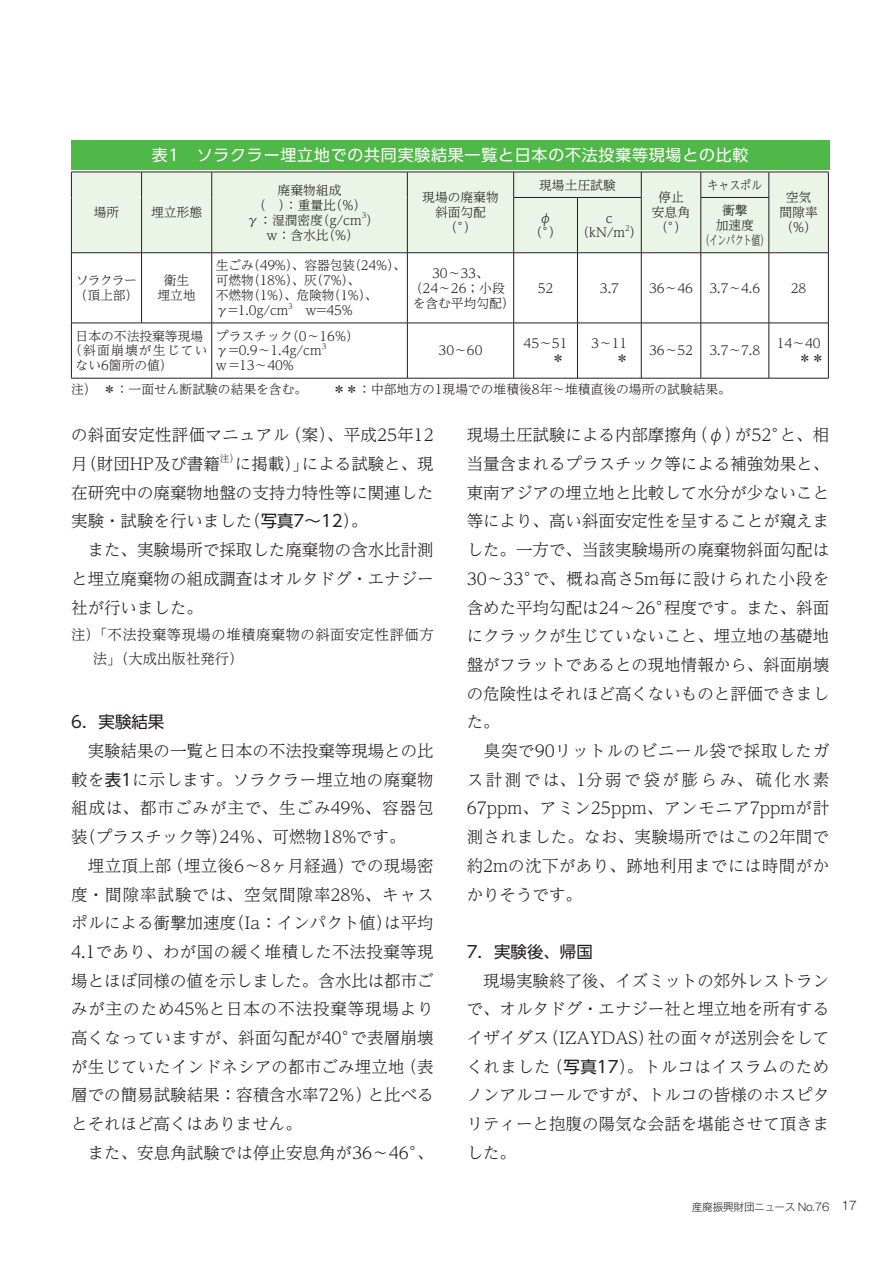
<style>
.page{position:relative;width:893px;height:1263px;background:#fff}
.page>*{position:absolute;margin:0;border:0;box-sizing:border-box;transform-origin:0 0}
.t1{font:16.5px/28.7px "UD Reimin Pro Light 90 msp RKSJ H";color:#231f20}
.t2{font:16.5px/28.7px "UD Reimin Pro Light 90 msp RKSJ H";letter-spacing:.02em;color:#231f20}
.t3{font:16.5px "UD Shin Go Pro Regular 90 msp RKSJ H";color:#231f20}
.t4{font:15.9px "UD Shin Go Pro Regular 90 msp RKSJ H";letter-spacing:.05em;color:#fff}
.t5{font:14.4px/23.4px "UD Reimin Pro Light 90 msp RKSJ H";letter-spacing:.035em;color:#231f20}
.t6{font:12.75px/14.9px "UD Reimin Pro Light 90 msp RKSJ H";color:#231f20;text-align:center}
.t7{font:12.75px/14.9px "UD Reimin Pro Light 90 msp RKSJ H";letter-spacing:-.035em;color:#231f20;text-align:center}
.t8{font:12.75px/14.9px "UD Reimin Pro Light 90 msp RKSJ H";letter-spacing:-.055em;color:#231f20}
.t9{font:12.75px "UD Reimin Pro Light 90 msp RKSJ H";letter-spacing:.095em;color:#231f20}
.t10{font:12.75px "UD Reimin Pro Light 90 msp RKSJ H";color:#231f20;scale:.86 1}
.t11{font:10.65px "Gothic MB101 Pr 6 Light 90 msp RKSJ H";letter-spacing:-.025em;color:#231f20}
.t12{font:9.6px "UD Reimin Pro Light 90 msp RKSJ H";color:#231f20}
.t13{font:7.5px "UD Reimin Pro Light 90 msp RKSJ H";color:#231f20}
.s1{font-family:"Hira Min Pro W3 90 msp RKSJ H"}
.s2{font-family:"UD Shin Go Pro Regular 90 msp RKSJ H"}
.s3{font-size:11.7px}
</style>
<div class="page">
<div style="left:71px;top:140px;width:758px;height:30px;background:#50b848"></div>
<div style="left:72px;top:173px;width:756px;height:80px;background:#ebf5e7"></div>
<hr style="left:71px;top:172px;width:71px;height:1px;background:#231f20">
<svg style="left:71px;top:172px;width:1px;height:25px"></svg>
<hr style="left:142px;top:172px;width:70px;height:1px;background:#231f20">
<svg style="left:141px;top:172px;width:1px;height:25px"></svg>
<hr style="left:212px;top:172px;width:195px;height:1px;background:#231f20">
<svg style="left:211px;top:172px;width:1px;height:25px"></svg>
<hr style="left:407px;top:172px;width:107px;height:1px;background:#231f20">
<svg style="left:407px;top:172px;width:1px;height:25px"></svg>
<hr style="left:514px;top:172px;width:63px;height:1px;background:#231f20">
<svg style="left:513px;top:172px;width:1px;height:25px"></svg>
<hr style="left:577px;top:172px;width:124px;height:1px;background:#231f20">
<svg style="left:641px;top:172px;width:1px;height:25px"></svg>
<hr style="left:701px;top:172px;width:68px;height:1px;background:#231f20">
<svg style="left:700px;top:172px;width:1px;height:25px"></svg>
<hr style="left:769px;top:172px;width:59px;height:1px;background:#231f20">
<svg style="left:768px;top:172px;width:1px;height:25px"></svg>
<svg style="left:828px;top:172px;width:1px;height:25px"></svg>
<hr style="left:71px;top:197px;width:1px;height:56px;background:#231f20">
<hr style="left:141px;top:197px;width:1px;height:56px;background:#231f20">
<hr style="left:211px;top:197px;width:1px;height:56px;background:#231f20">
<hr style="left:407px;top:197px;width:1px;height:56px;background:#231f20">
<hr style="left:513px;top:197px;width:64px;height:1px;background:#231f20">
<hr style="left:513px;top:198px;width:1px;height:55px;background:#231f20">
<hr style="left:577px;top:197px;width:64px;height:1px;background:#231f20">
<hr style="left:577px;top:198px;width:1px;height:55px;background:#231f20">
<hr style="left:641px;top:198px;width:1px;height:55px;background:#231f20">
<hr style="left:700px;top:197px;width:69px;height:1px;background:#231f20">
<hr style="left:700px;top:198px;width:1px;height:55px;background:#231f20">
<hr style="left:768px;top:198px;width:1px;height:55px;background:#231f20">
<hr style="left:828px;top:197px;width:1px;height:56px;background:#231f20">
<hr style="left:71px;top:253px;width:71px;height:1px;background:#231f20">
<hr style="left:71px;top:253px;width:1px;height:70px;background:#231f20">
<hr style="left:142px;top:253px;width:70px;height:1px;background:#231f20">
<hr style="left:141px;top:253px;width:1px;height:70px;background:#231f20">
<hr style="left:212px;top:253px;width:195px;height:1px;background:#231f20">
<hr style="left:211px;top:253px;width:1px;height:70px;background:#231f20">
<hr style="left:407px;top:253px;width:107px;height:1px;background:#231f20">
<hr style="left:407px;top:253px;width:1px;height:70px;background:#231f20">
<hr style="left:514px;top:253px;width:63px;height:1px;background:#231f20">
<hr style="left:513px;top:253px;width:1px;height:70px;background:#231f20">
<hr style="left:577px;top:253px;width:64px;height:1px;background:#231f20">
<hr style="left:577px;top:253px;width:1px;height:70px;background:#231f20">
<hr style="left:641px;top:253px;width:60px;height:1px;background:#231f20">
<hr style="left:641px;top:253px;width:1px;height:70px;background:#231f20">
<hr style="left:701px;top:253px;width:68px;height:1px;background:#231f20">
<hr style="left:700px;top:253px;width:1px;height:70px;background:#231f20">
<hr style="left:769px;top:253px;width:59px;height:1px;background:#231f20">
<hr style="left:768px;top:253px;width:1px;height:70px;background:#231f20">
<hr style="left:828px;top:253px;width:1px;height:70px;background:#231f20">
<hr style="left:71px;top:323px;width:71px;height:1px;background:#231f20">
<hr style="left:71px;top:323px;width:1px;height:55px;background:#231f20">
<hr style="left:142px;top:323px;width:265px;height:1px;background:#231f20">
<hr style="left:211px;top:323px;width:1px;height:55px;background:#231f20">
<hr style="left:407px;top:323px;width:107px;height:1px;background:#231f20">
<hr style="left:407px;top:323px;width:1px;height:55px;background:#231f20">
<hr style="left:514px;top:323px;width:63px;height:1px;background:#231f20">
<hr style="left:513px;top:323px;width:1px;height:55px;background:#231f20">
<hr style="left:577px;top:323px;width:64px;height:1px;background:#231f20">
<hr style="left:577px;top:323px;width:1px;height:55px;background:#231f20">
<hr style="left:641px;top:323px;width:60px;height:1px;background:#231f20">
<hr style="left:641px;top:323px;width:1px;height:55px;background:#231f20">
<hr style="left:701px;top:323px;width:68px;height:1px;background:#231f20">
<hr style="left:700px;top:323px;width:1px;height:55px;background:#231f20">
<hr style="left:769px;top:323px;width:59px;height:1px;background:#231f20">
<hr style="left:768px;top:323px;width:1px;height:55px;background:#231f20">
<hr style="left:828px;top:323px;width:1px;height:55px;background:#231f20">
<svg style="left:71px;top:378px;width:758px;height:1px"></svg>
<p class="t4" style="left:152px;top:149px;width:598px">表1　ソラクラー埋立地での共同実験結果一覧と日本の不法投棄等現場との比較</p>
<p class="t6" style="left:94px;top:207px;width:27px">場所</p>
<p class="t6" style="left:151px;top:207px;width:53px">埋立形態</p>
<p class="t6" style="left:246px;top:184px;width:134px">廃棄物組成<br>（　）：重量比（%）<br>γ：湿潤密度（g/cm ）</p>
<p class="t13" style="left:362px;top:213px;width:6px">3</p>
<p class="t6" style="left:267px;top:229px;width:94px">w：含水比（%）</p>
<p class="t6" style="left:422px;top:192px;width:78px">現場の廃棄物斜面勾配（°）</p>
<p class="t6" style="left:539px;top:179px;width:78px">現場土圧試験</p>
<p class="t6" style="left:530px;top:212px;width:33px">φ（°）</p>
<p class="t6" style="left:576px;top:212px;width:67px">c<br>（kN/m ）</p>
<p class="t13" style="left:625px;top:225px;width:6px">2</p>
<p class="t6" style="left:652px;top:192px;width:40px">停止安息角（°）</p>
<p class="t10" style="left:707px;top:180px;width:65px">キャスポル</p>
<p class="t7" style="left:701px;top:205px;width:70px">衝撃<br>加速度<br>（インパクト値）</p>
<p class="t6" style="left:779px;top:192px;width:40px">空気間隙率（%）</p>
<p class="t8" style="left:75px;top:275px;width:65px">ソラクラー（頂上部）</p>
<p class="t6" style="left:157px;top:275px;width:40px">衛生埋立地</p>
<p class="t6" style="left:216px;top:260px;width:192px;text-align:left">生ごみ（49%）、容器包装（24%）、可燃物（18%）、灰（7%）、<br>不燃物（1%）、危険物（1%）、γ=1.0g/cm 　w=45%</p>
<p class="t13" style="left:288px;top:303px;width:6px">3</p>
<p class="t6" style="left:410px;top:267px;width:106px;text-align:left;text-indent:22px">30～33、（24～26；小段を含む平均勾配）</p>
<p class="t6" style="left:538px;top:282px;width:17px">52</p>
<p class="t6" style="left:600px;top:282px;width:20px">3.7</p>
<p class="t6" style="left:649px;top:282px;width:45px">36～46</p>
<p class="t6" style="left:709px;top:282px;width:52px">3.7～4.6</p>
<p class="t6" style="left:791px;top:282px;width:17px">28</p>
<p class="t6" style="left:216px;top:330px;width:144px;text-align:left">プラスチック（0～16%）γ=0.9～1.4g/cm</p>
<p class="t6" style="left:76px;top:330px;width:129px">日本の不法投棄等現場</p>
<p class="t9" style="left:69px;top:346px;width:140px">（斜面崩壊が生じてい</p>
<p class="t6" style="left:76px;top:360px;width:99px">ない6箇所の値）</p>
<p class="t6" style="left:649px;top:345px;width:45px">36～52</p>
<p class="t6" style="left:709px;top:345px;width:52px">3.7～7.8</p>
<p class="t6" style="left:773px;top:337px;width:53px;text-align:left">14～40　　＊＊</p>
<p class="t6" style="left:71px;top:383px;width:661px">注）　＊：一面せん断試験の結果を含む。　　＊＊：中部地方の1現場での堆積後8年～堆積直後の場所の試験結果。</p>
<p class="t6" style="left:524px;top:337px;width:45px">45～51</p>
<p class="t6" style="left:591px;top:337px;width:38px">3～11</p>
<p class="t13" style="left:322px;top:343px;width:6px">3</p>
<p class="t6" style="left:439px;top:345px;width:45px">30～60</p>
<p class="t6" style="left:216px;top:360px;width:79px">w =13～40%</p>
<p class="t2" style="left:71px;top:423px;width:364px">の斜面安定性評価マニュアル（案）、平成25年12月（財団HP及び書籍</p>
<p class="t12" style="left:220px;top:455px;width:21px">注）</p>
<p class="t1" style="left:71px;top:452px;width:364px;text-indent:164px">に掲載）<span class="s1">」</span>による試験と、現在研究中の廃棄物地盤の支持力特性等に関連した実験・試験を行いました（<span class="s2">写真7～12</span>）。<br>　また、実験場所で採取した廃棄物の含水比計測と埋立廃棄物の組成調査はオルタドグ・エナジー社が行いました。</p>
<p class="t5" style="left:93px;top:625px;width:342px;text-indent:-22px">注） <span class="s1">「</span>不法投棄等現場の堆積廃棄物の斜面安定性評価方法<span class="s1">」</span>（大成出版社発行）</p>
<p class="t3" style="left:71px;top:716px;width:95px">6．実験結果</p>
<p class="t1" style="left:71px;top:739px;width:364px">　実験結果の一覧と日本の不法投棄等現場との比較を<span class="s2">表1</span>に示します。ソラクラー埋立地の廃棄物組成は、都市ごみが主で、生ごみ49%、容器包装（プラスチック等）24％、可燃物18%です。<br>　埋立頂上部（埋立後6～8ヶ月経過）での現場密度・間隙率試験では、空気間隙率28%、キャスポルによる衝撃加速度（Ia：インパクト値）は平均<br>4.1であり、わが国の緩く堆積した不法投棄等現場とほぼ同様の値を示しました。含水比は都市ごみが主のため45%と日本の不法投棄等現場より高くなっていますが、斜面勾配が40°で表層崩壊が生じていたインドネシアの都市ごみ埋立地（表層での簡易試験結果：容積含水率72％）と比べるとそれほど高くはありません。<br>　また、安息角試験では停止安息角が36～46°、</p>
<p class="t1" style="left:467px;top:423px;width:364px">現場土圧試験による内部摩擦角（φ）が52°と、相当量含まれるプラスチック等による補強効果と、東南アジアの埋立地と比較して水分が少ないこと等により、高い斜面安定性を呈することが窺えました。一方で、当該実験場所の廃棄物斜面勾配は<br>30～33°で、概ね高さ5m毎に設けられた小段を含めた平均勾配は24～26°程度です。また、斜面にクラックが生じていないこと、埋立地の基礎地盤がフラットであるとの現地情報から、斜面崩壊の危険性はそれほど高くないものと評価できました。<br>　臭突で90リットルのビニール袋で採取したガス計測では、1分弱で袋が膨らみ、硫化水素<br>67ppm、アミン25ppm、アンモニア7ppmが計測されました。なお、実験場所ではこの2年間で約2mの沈下があり、跡地利用までには時間がかかりそうです。</p>
<p class="t3" style="left:467px;top:946px;width:128px">7．実験後、帰国</p>
<p class="t1" style="left:467px;top:968px;width:364px;text-align:justify">　現場実験終了後、イズミットの郊外レストランで、オルタドグ・エナジー社と埋立地を所有するイザイダス（IZAYDAS）社の面々が送別会をしてくれました（<span class="s2">写真17</span>）。トルコはイスラムのためノンアルコールですが、トルコの皆様のホスピタリティーと抱腹の陽気な会話を堪能させて頂きました。</p>
<p class="t11" style="left:692px;top:1203px;width:167px">産廃振興財団ニュース No.76 <span class="s3">17</span></p>
</div>
